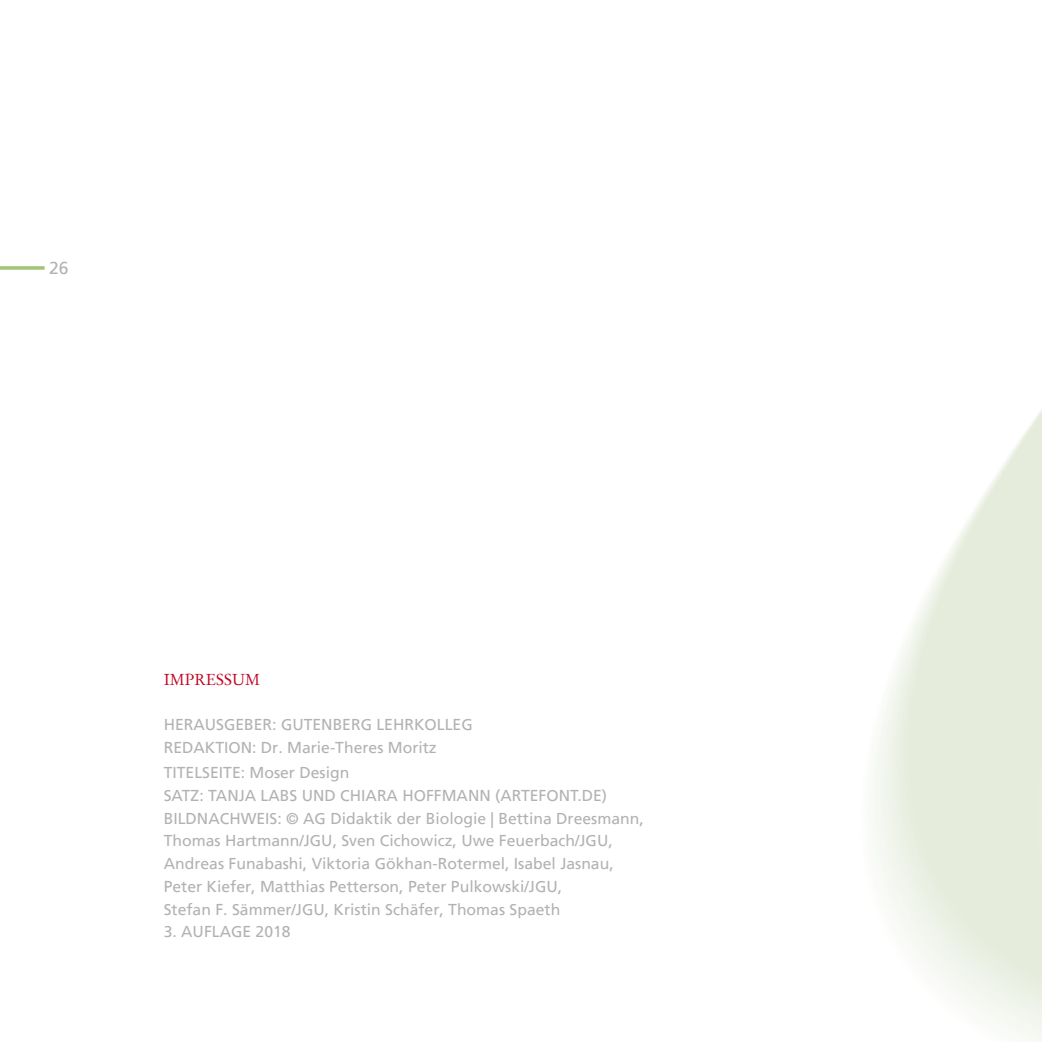
<style>
.page{position:relative;width:1042px;height:1042px;background:#fff}
.page>*{position:absolute;margin:0;border:0;box-sizing:border-box;transform-origin:0 0}
.t1{font:17.5px "Frutiger LT";color:#b1b2b3}
.t2{font:15.75px/22.8px "Frutiger LT";color:#b1b2b3}
.t3{font:15.75px "Stempel Garamond";color:#c10524}
</style>
<div class="page">
<svg style="left:0;top:266px;width:45px;height:4px"></svg>
<p class="t1" style="left:49px;top:257px;width:21px">26</p>
<p class="t3" style="left:164px;top:670px;width:98px">IMPRESSUM</p>
<p class="t2" style="left:164px;top:713px;width:310px">HERAUSGEBER: GUTENBERG LEHRKOLLEG<br>REDAKTION: Dr. Marie-Theres Moritz</p>
<p class="t2" style="left:164px;top:761px;width:481px">TITELSEITE: Moser Design<br>SATZ: TANJA LABS UND CHIARA HOFFMANN (ARTEFONT.DE)<br>BILDNACHWEIS: © AG Didaktik der Biologie | Bettina Dreesmann, Thomas Hartmann/JGU, Sven Cichowicz, Uwe Feuerbach/JGU, Andreas Funabashi, Viktoria Gökhan-Rotermel, Isabel Jasnau, Peter Kiefer, Matthias Petterson, Peter Pulkowski/JGU,<br>Stefan F. Sämmer/JGU, Kristin Schäfer, Thomas Spaeth</p>
<p class="t2" style="left:164px;top:920px;width:128px">3. AUFLAGE 2018</p>
</div>
